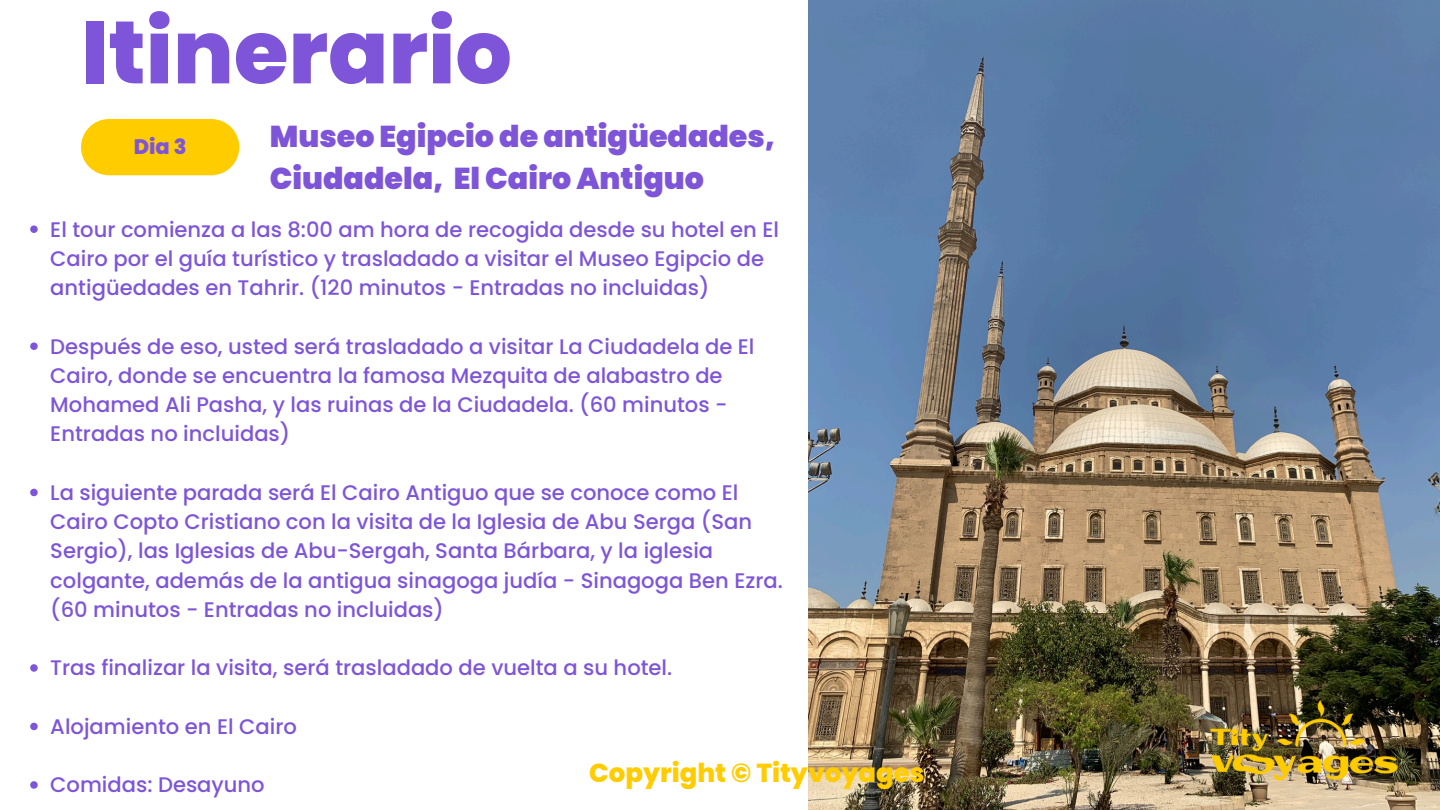
<style>
.page{position:relative;width:1440px;height:810px;background:#fff}
.page>*{position:absolute;margin:0;border:0;box-sizing:border-box;transform-origin:0 0}
.t1{font:800 88.7px "Poppins";color:#7e55d9}
.t2{font:900 30.1px/42px "Poppins";color:#7e55d9}
.t3{font:800 26px "Poppins";color:#fc0}
.t4{font:500 21.1px/29.2px "Poppins";color:#7e55d9}
.t5{font:800 21px "Poppins";color:#7e55d9}
</style>
<div class="page">
<img style="left:808px;top:0;width:632px;height:810px">
<img style="left:1198px;top:691px;width:212px;height:99px">
<svg style="left:30px;top:225px;width:8px;height:8px"></svg>
<svg style="left:30px;top:342px;width:8px;height:8px"></svg>
<svg style="left:30px;top:489px;width:8px;height:7px"></svg>
<svg style="left:30px;top:664px;width:8px;height:8px"></svg>
<svg style="left:30px;top:723px;width:8px;height:7px"></svg>
<svg style="left:30px;top:781px;width:8px;height:8px"></svg>
<div style="left:81px;top:119px;width:158px;height:56px;background:#fc0;border-radius:28px"></div>
<p class="t1" style="left:81px;top:-10px;width:432px">Itinerario</p>
<p class="t2" style="left:270px;top:115px;width:507px">Museo Egipcio de antigüedades,<br>Ciudadela, El Cairo Antiguo</p>
<h4 class="t4" style="left:50px;top:215px;width:730px">El tour comienza a las 8:00 am hora de recogida desde su hotel en El<br>Cairo por el guía turístico y trasladado a visitar el Museo Egipcio de antigüedades en Tahrir. (120 minutos - Entradas no incluidas)</h4>
<h2 class="t4" style="left:50px;top:332px;width:706px">Después de eso, usted será trasladado a visitar La Ciudadela de El Cairo, donde se encuentra la famosa Mezquita de alabastro de Mohamed Ali Pasha, y las ruinas de la Ciudadela. (60 minutos - Entradas no incluidas)</h2>
<p class="t4" style="left:50px;top:478px;width:734px">La siguiente parada será El Cairo Antiguo que se conoce como El Cairo Copto Cristiano con la visita de la Iglesia de Abu Serga (San Sergio), las Iglesias de Abu-Sergah, Santa Bárbara, y la iglesia colgante, además de la antigua sinagoga judía - Sinagoga Ben Ezra. (60 minutos - Entradas no incluidas)</p>
<p class="t4" style="left:50px;top:653px;width:623px">Tras finalizar la visita, será trasladado de vuelta a su hotel.</p>
<p class="t4" style="left:50px;top:712px;width:248px">Alojamiento en El Cairo</p>
<p class="t4" style="left:50px;top:770px;width:216px">Comidas: Desayuno</p>
<p class="t5" style="left:134px;top:132px;width:54px">Dia 3</p>
<h3 class="t3" style="left:589px;top:754px;width:337px">Copyright © Tityvoyages</h3>
</div>
